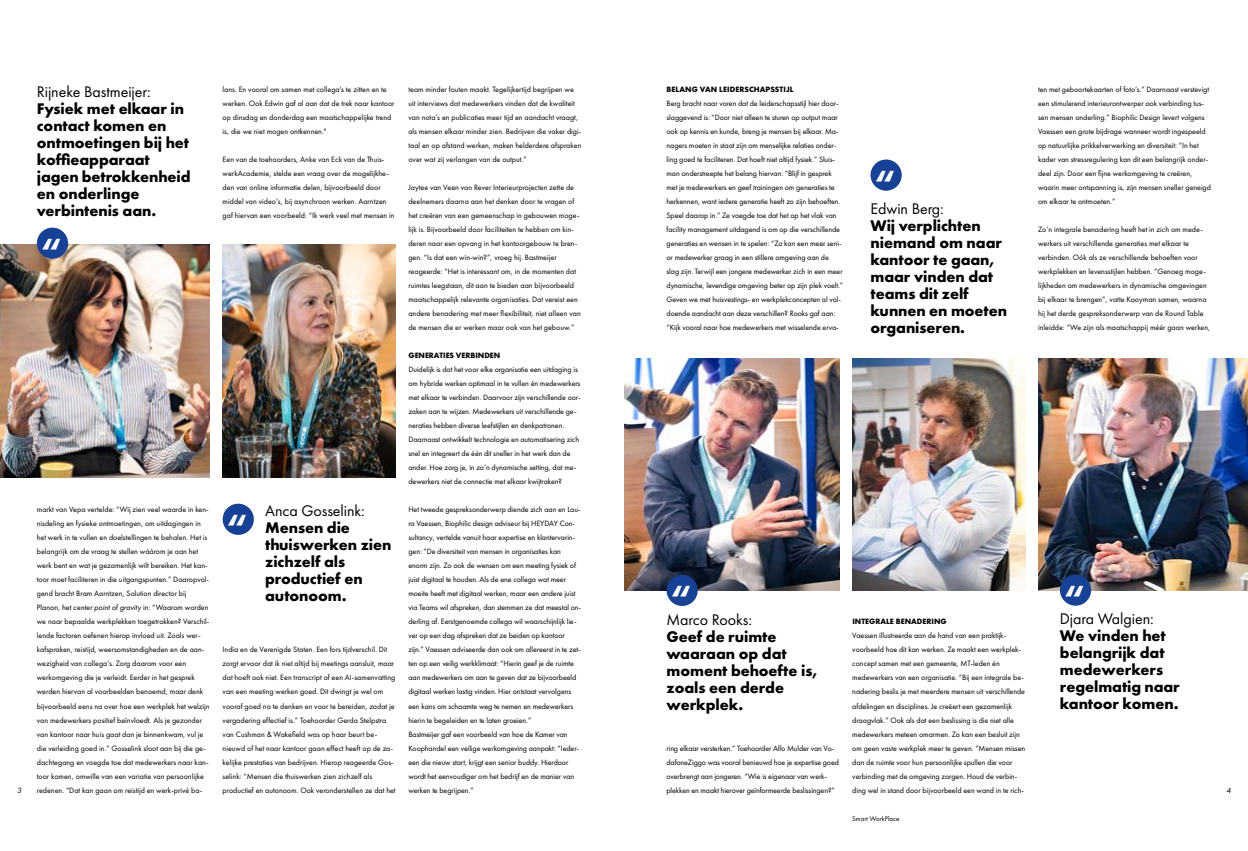
<style>
.page{position:relative;width:1248px;height:851px;background:#fff}
.page>*{position:absolute;margin:0;border:0;box-sizing:border-box;transform-origin:0 0}
.t1{font:700 36.2px "Futura PT";color:#fff}
.t2{font:700 16px/17px "Futura PT";letter-spacing:-.005em;color:#000}
.t3{font:16px "Futura PT";letter-spacing:-.005em;color:#000}
.t4{font:8px/14px "Futura PT";letter-spacing:-.005em;color:#000}
.t5{font:700 8px "Futura PT";letter-spacing:.005em;color:#000}
.t6{font:italic 8px "Futura PT";color:#000}
.t7{font:7px "Futura PT";color:#000}
.s1{font-style:italic}
</style>
<div class="page">
<img style="left:852px;top:358px;width:173px;height:232px">
<img style="left:223px;top:244px;width:172px;height:233px">
<img style="left:0;top:244px;width:210px;height:233px">
<img style="left:1038px;top:358px;width:209px;height:232px">
<img style="left:624px;top:358px;width:215px;height:232px">
<div style="left:223px;top:503px;width:31px;height:32px;background:#164194;border-radius:50%"></div>
<div style="left:37px;top:227px;width:31px;height:32px;background:#164194;border-radius:50%"></div>
<div style="left:666px;top:574px;width:31px;height:32px;background:#164194;border-radius:50%"></div>
<div style="left:1059px;top:574px;width:31px;height:31px;background:#164194;border-radius:50%"></div>
<div style="left:870px;top:159px;width:31px;height:32px;background:#164194;border-radius:50%"></div>
<h2 class="t3" style="left:37px;top:82px;width:115px">Rijneke Bastmeijer:</h2>
<h2 class="t2" style="left:37px;top:100px;width:155px">Fysiek met elkaar in contact komen en ontmoetingen bij het koffieapparaat jagen betrokkenheid en onderlinge verbintenis aan.</h2>
<h1 class="t1" style="left:41px;top:227px;width:22px">“</h1>
<p class="t4" style="left:408px;top:82px;width:174px">team minder fouten maakt. Tegelijkertijd begrijpen we uit interviews dat medewerkers vinden dat de kwaliteit van nota’s en publicaties meer tijd en aandacht vraagt, als mensen elkaar minder zien. Bedrijven die vaker digi&shy;taal en op afstand werken, maken helderdere afspraken over wat zij verlangen van de output.”</p>
<p class="t4" style="left:408px;top:180px;width:174px">Jaytee van Veen van Rever Interieurprojecten zette de deelnemers daarna aan het denken door te vragen of het creëren van een gemeenschap in gebouwen moge&shy;lijk is. Bijvoorbeeld door faciliteiten te hebben om kin&shy;deren naar een opvang in het kantoorgebouw te bren&shy;gen. “Is dat een win-win?”, vroeg hij. Bastmeijer reageerde: “Het is interessant om, in de momenten dat ruimtes leegstaan, dit aan te bieden aan bijvoorbeeld maatschappelijk relevante organisaties. Dat vereist een andere benadering met meer flexibiliteit, niet alleen van de mensen die er werken maar ook van het gebouw.”</p>
<p class="t5" style="left:408px;top:350px;width:93px">GENERATIES VERBINDEN</p>
<p class="t4" style="left:408px;top:362px;width:174px">Duidelijk is dat het voor elke organisatie een uitdaging is om hybride werken optimaal in te vullen én medewerkers met elkaar te verbinden. Daarvoor zijn verschillende oor&shy;zaken aan te wijzen. Medewerkers uit verschillende ge&shy;neraties hebben diverse leefstijlen en denkpatronen.<br>Daarnaast ontwikkelt technologie en automatisering zich snel en integreert de één dit sneller in het werk dan de ander. Hoe zorg je, in zo’n dynamische setting, dat me&shy;dewerkers niet de connectie met elkaar kwijtraken?</p>
<p class="t4" style="left:408px;top:502px;width:174px">Het tweede gespreksonderwerp diende zich aan en Lau&shy;ra Vaessen, Biophilic design adviseur bij HEYDAY Con&shy;sultancy, vertelde vanuit haar expertise en klantervarin&shy;gen: “De diversiteit van mensen in organisaties kan enorm zijn. Zo ook de wensen om een meeting fysiek of juist digitaal te houden. Als de ene collega wat meer moeite heeft met digitaal werken, maar een andere juist via Teams wil afspreken, dan stemmen ze dat meestal on&shy;derling af. Eerstgenoemde collega wil waarschijnlijk lie&shy;ver op een dag afspreken dat ze beiden op kantoor zijn.” Vaessen adviseerde dan ook om allereerst in te zet&shy;ten op een veilig werkklimaat: “Hierin geef je de ruimte aan medewerkers om aan te geven dat ze bijvoorbeeld digitaal werken lastig vinden. Hier ontstaat vervolgens een kans om schaamte weg te nemen en medewerkers hierin te begeleiden en te laten groeien.”<br>Bastmeijer gaf een voorbeeld van hoe de Kamer van Koophandel een veilige werkomgeving aanpakt: “Ieder&shy;een die nieuw start, krijgt een senior buddy. Hierdoor wordt het eenvoudiger om het bedrijf en de manier van werken te begrijpen.”</p>
<p class="t4" style="left:1037px;top:82px;width:174px">ten met geboortekaarten of foto’s.” Daarnaast verstevigt een stimulerend interieurontwerper ook verbinding tus&shy;sen mensen onderling.” Biophilic Design levert volgens Vaessen een grote bijdrage wanneer wordt ingespeeld op natuurlijke prikkelverwerking en diversiteit: “In het kader van stressregulering kan dit een belangrijk onder&shy;deel zijn. Door een fijne werkomgeving te creëren, waarin meer ontspanning is, zijn mensen sneller geneigd om elkaar te ontmoeten.”</p>
<p class="t4" style="left:1037px;top:222px;width:174px">Zo’n integrale benadering heeft het in zich om mede&shy;werkers uit verschillende generaties met elkaar te verbinden. Oók als ze verschillende behoeften voor werkplekken en levensstijlen hebben. “Genoeg moge&shy;lijkheden om medewerkers in dynamische omgevingen bij elkaar te brengen”, vatte Kooyman samen, waarna hij het derde gespreksonderwerp van de Round Table inleidde: “We zijn als maatschappij méér gaan werken,</p>
<p class="t4" style="left:223px;top:82px;width:173px">lans. En vooral om samen met collega's te zitten en te werken. Ook Edwin gaf al aan dat de trek naar kantoor op dinsdag en donderdag een maatschappelijke trend is, die we niet mogen ontkennen."</p>
<p class="t4" style="left:223px;top:152px;width:173px">Een van de toehoorders, Anke van Eck van de Thuis&shy;werkAcademie, stelde een vraag over de mogelijkhe&shy;den van online informatie delen, bijvoorbeeld door middel van video’s, bij asynchroon werken. Aarntzen gaf hiervan een voorbeeld: “Ik werk veel met mensen in</p>
<p class="t5" style="left:666px;top:84px;width:128px">BELANG VAN LEIDERSCHAPSSTIJL</p>
<p class="t4" style="left:666px;top:96px;width:178px">Berg bracht naar voren dat de leiderschapsstijl hier door&shy;slaggevend is: “Door niet alleen te sturen op output maar ook op kennis en kunde, breng je mensen bij elkaar. Ma&shy;nagers moeten in staat zijn om menselijke relaties onder&shy;ling goed te faciliteren. Dat hoeft niet altijd fysiek.” Sluis&shy;man onderstreepte het belang hiervan: “Blijf in gesprek met je medewerkers en geef trainingen om generaties te herkennen, want iedere generatie heeft zo zijn behoeften.<br>Speel daarop in.” Ze voegde toe dat het op het vlak van facility management uitdagend is om op die verschillende generaties en wensen in te spelen: “Zo kan een meer seni&shy;or medewerker graag in een stillere omgeving aan de slag zijn. Terwijl een jongere medewerker zich in een meer dynamische, levendige omgeving beter op zijn plek voelt.” Geven we met huisvestings- en werkplekconcepten al vol&shy;doende aandacht aan deze verschillen? Rooks gaf aan: “Kijk vooral naar hoe medewerkers met wisselende erva-</p>
<h1 class="t1" style="left:874px;top:159px;width:22px">“</h1>
<h2 class="t3" style="left:870px;top:199px;width:75px">Edwin Berg:</h2>
<h2 class="t2" style="left:870px;top:216px;width:138px">Wij verplichten niemand om naar kantoor te gaan, maar vinden dat teams dit zelf kunnen en moeten organiseren.</h2>
<h2 class="t3" style="left:265px;top:501px;width:101px">Anca Gosselink:</h2>
<h2 class="t2" style="left:265px;top:518px;width:128px">Mensen die thuiswerken zien zichzelf als productief en autonoom.</h2>
<p class="t4" style="left:37px;top:502px;width:174px">markt van Vepa vertelde: “Wij zien veel waarde in ken&shy;nisdeling en fysieke ontmoetingen, om uitdagingen in het werk in te vullen en doelstellingen te behalen. Het is belangrijk om de vraag te stellen wáárom je aan het werk bent en wat je gezamenlijk wilt bereiken. Het kan&shy;toor moet faciliteren in die uitgangspunten.” Daaropvol&shy;gend bracht Bram Aarntzen, Solution director bij Planon, het <span class="s1">center point of gravity</span> in: “Waarom worden we naar bepaalde werkplekken toegetrokken? Verschil&shy;lende factoren oefenen hierop invloed uit. Zoals wer&shy;kafspraken, reistijd, weersomstandigheden en de aan&shy;wezigheid van collega’s. Zorg daarom voor een werkomgeving die je verleidt. Eerder in het gesprek werden hiervan al voorbeelden benoemd, maar denk bijvoorbeeld eens na over hoe een werkplek het welzijn van medewerkers positief beïnvloedt. Als je gezonder van kantoor naar huis gaat dan je binnenkwam, vul je die verleiding goed in.” Gosselink sloot aan bij die ge&shy;dachtegang en voegde toe dat medewerkers naar kan&shy;toor komen, omwille van een variatie van persoonlijke redenen. “Dat kan gaan om reistijd en werk-privé ba-</p>
<h1 class="t1" style="left:226px;top:503px;width:22px">“</h1>
<h1 class="t1" style="left:670px;top:574px;width:22px">“</h1>
<h1 class="t1" style="left:1063px;top:574px;width:22px">“</h1>
<h2 class="t3" style="left:1059px;top:609px;width:95px">Djara Walgien:</h2>
<h2 class="t2" style="left:1059px;top:627px;width:121px">We vinden het belangrijk dat medewerkers regelmatig naar kantoor komen.</h2>
<h2 class="t3" style="left:666px;top:609px;width:87px">Marco Rooks:</h2>
<h2 class="t2" style="left:666px;top:627px;width:154px">Geef de ruimte waaraan op dat moment behoefte is, zoals een derde werkplek.</h2>
<p class="t5" style="left:852px;top:616px;width:96px">INTEGRALE BENADERING</p>
<p class="t4" style="left:852px;top:628px;width:174px">Vaessen illustreerde aan de hand van een praktijk&shy;voorbeeld hoe dit kan werken. Ze maakt een werkplek&shy;concept samen met een gemeente, MT-leden én medewerkers van een organisatie. “Bij een integrale be&shy;nadering beslis je met meerdere mensen uit verschillende afdelingen en disciplines. Je creëert een gezamenlijk draagvlak.” Ook als dat een beslissing is die niet alle medewerkers meteen omarmen. Zo kan een besluit zijn om geen vaste werkplek meer te geven. “Mensen missen dan de ruimte voor hun persoonlijke spullen die voor verbinding met de omgeving zorgen. Houd de verbin&shy;ding wel in stand door bijvoorbeeld een wand in te rich-</p>
<p class="t4" style="left:223px;top:642px;width:174px">India en de Verenigde Staten. Een fors tijdverschil. Dit zorgt ervoor dat ik niet altijd bij meetings aansluit, maar dat hoeft ook niet. Een transcript of een AI-samenvatting van een meeting werken goed. Dit dwingt je wel om vooraf goed na te denken en voor te bereiden, zodat je vergadering effectief is.” Toehoorder Gerda Stelpstra van Cushman &amp; Wakefield was op haar beurt be&shy;nieuwd of het naar kantoor gaan effect heeft op de za&shy;kelijke prestaties van bedrijven. Hierop reageerde Gos&shy;selink: “Mensen die thuiswerken zien zichzelf als productief en autonoom. Ook veronderstellen ze dat het</p>
<p class="t4" style="left:666px;top:740px;width:174px">ring elkaar versterken.” Toehoorder Alfo Mulder van Vo&shy;dafoneZiggo was vooral benieuwd hoe je expertise goed overbrengt aan jongeren. “Wie is eigenaar van werk&shy;plekken en maakt hierover geïnformeerde beslissingen?”</p>
<p class="t6" style="left:17px;top:785px;width:6px">3</p>
<p class="t6" style="left:1226px;top:785px;width:6px">4</p>
<p class="t7" style="left:852px;top:814px;width:49px">Smart WorkPlace</p>
</div>
